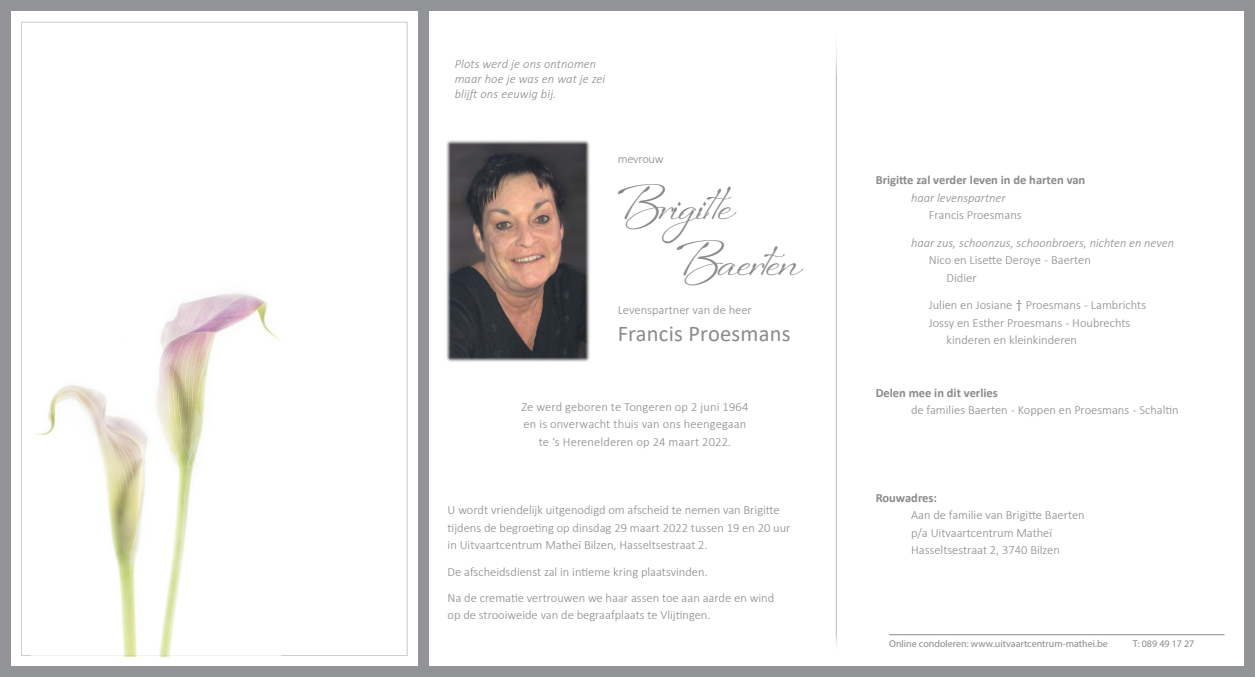
<style>
.page{position:relative;width:1255px;height:677px;background:#fff}
.page>*{position:absolute;margin:0;border:0;box-sizing:border-box;transform-origin:0 0}
.t1{font:46.25px "Sheila";letter-spacing:-.04em;color:#8a898d}
.t2{font:22.5px "Calibri";letter-spacing:.01em;color:#8a898d}
.t3{font:300 12.5px "Calibri";color:#8a898d}
.t4{font:italic 300 12.5px "Calibri";color:#8a898d}
.t5{font:700 12.5px "Calibri";color:#8a898d}
.t6{font:300 12.5px "Calibri";letter-spacing:-.02em;color:#8a898d}
.t7{font:10px "Myriad Pro";color:#8a898d}
.s1{font-family:"Lucida Sans";font-weight:400}
</style>
<div class="page">
<div style="left:0;top:666px;width:1254px;height:11px;background:#919396"></div>
<div style="left:418px;top:0;width:11px;height:677px;background:#919396"></div>
<div style="left:1244px;top:0;width:10px;height:677px;background:#919396"></div>
<hr style="left:889px;top:634px;width:335px;height:1px;background:#8a898d">
<div style="left:0;top:0;width:1254px;height:11px;background:#919396"></div>
<div style="left:0;top:0;width:11px;height:677px;background:#919396"></div>
<hr style="left:835px;top:24px;width:1px;height:632px;background:#231f20">
<img style="left:31px;top:293px;width:249px;height:363px">
<img style="left:446px;top:140px;width:144px;height:222px">
<p class="t4" style="left:454px;top:56px;width:143px">Plots werd je ons ontnomen</p>
<p class="t4" style="left:454px;top:71px;width:152px">maar hoe je was en wat je zei</p>
<p class="t4" style="left:454px;top:86px;width:103px">blijft ons eeuwig bij.</p>
<p class="t6" style="left:617px;top:151px;width:47px">mevrouw</p>
<p class="t1" style="left:617px;top:176px;width:119px">Brigitte</p>
<p class="t1" style="left:677px;top:232px;width:126px">Baerten</p>
<p class="t3" style="left:617px;top:302px;width:136px">Levenspartner van de heer</p>
<p class="t2" style="left:617px;top:317px;width:174px">Francis Proesmans</p>
<p class="t3" style="left:521px;top:398px;width:228px">Ze werd geboren te Tongeren op 2 juni 1964</p>
<p class="t3" style="left:523px;top:416px;width:224px">en is onverwacht thuis van ons heengegaan</p>
<p class="t3" style="left:538px;top:433px;width:194px">te ‘s Herenelderen op 24 maart 2022.</p>
<p class="t3" style="left:447px;top:502px;width:334px">U wordt vriendelijk uitgenodigd om afscheid te nemen van Brigitte</p>
<p class="t3" style="left:447px;top:520px;width:344px">tijdens de begroeting op dinsdag 29 maart 2022 tussen 19 en 20 uur</p>
<p class="t3" style="left:447px;top:537px;width:261px">in Uitvaartcentrum Matheï Bilzen, Hasseltsestraat 2.</p>
<p class="t3" style="left:447px;top:563px;width:261px">De afscheidsdienst zal in intieme kring plaatsvinden.</p>
<p class="t3" style="left:447px;top:590px;width:328px">Na de crematie vertrouwen we haar assen toe aan aarde en wind</p>
<p class="t3" style="left:447px;top:607px;width:264px">op de strooiweide van de begraafplaats te Vlijtingen.</p>
<p class="t5" style="left:875px;top:171px;width:211px">Brigitte zal verder leven in de harten van</p>
<p class="t4" style="left:911px;top:190px;width:96px">haar levenspartner</p>
<p class="t3" style="left:928px;top:207px;width:94px">Francis Proesmans</p>
<p class="t4" style="left:911px;top:235px;width:264px">haar zus, schoonzus, schoonbroers, nichten en neven</p>
<p class="t3" style="left:928px;top:252px;width:163px">Nico en Lisette Deroye - Baerten</p>
<p class="t3" style="left:946px;top:270px;width:32px">Didier</p>
<p class="t3" style="left:928px;top:297px;width:219px">Julien en Josiane <span class="s1">†</span> Proesmans - Lambrichts</p>
<p class="t3" style="left:928px;top:315px;width:203px">Jossy en Esther Proesmans - Houbrechts</p>
<p class="t3" style="left:946px;top:332px;width:132px">kinderen en kleinkinderen</p>
<p class="t5" style="left:875px;top:384px;width:124px">Delen mee in dit verlies</p>
<p class="t3" style="left:911px;top:402px;width:269px">de families Baerten - Koppen en Proesmans - Schaltin</p>
<p class="t5" style="left:875px;top:489px;width:63px">Rouwadres:</p>
<p class="t3" style="left:911px;top:507px;width:175px">Aan de familie van Brigitte Baerten</p>
<p class="t3" style="left:911px;top:525px;width:143px">p/a Uitvaartcentrum Matheï</p>
<p class="t3" style="left:911px;top:542px;width:150px">Hasseltsestraat 2, 3740 Bilzen</p>
<p class="t7" style="left:889px;top:637px;width:220px">Online condoleren: www.uitvaartcentrum-mathei.be</p>
<p class="t7" style="left:1132px;top:637px;width:63px">T: 089 49 17 27</p>
</div>
